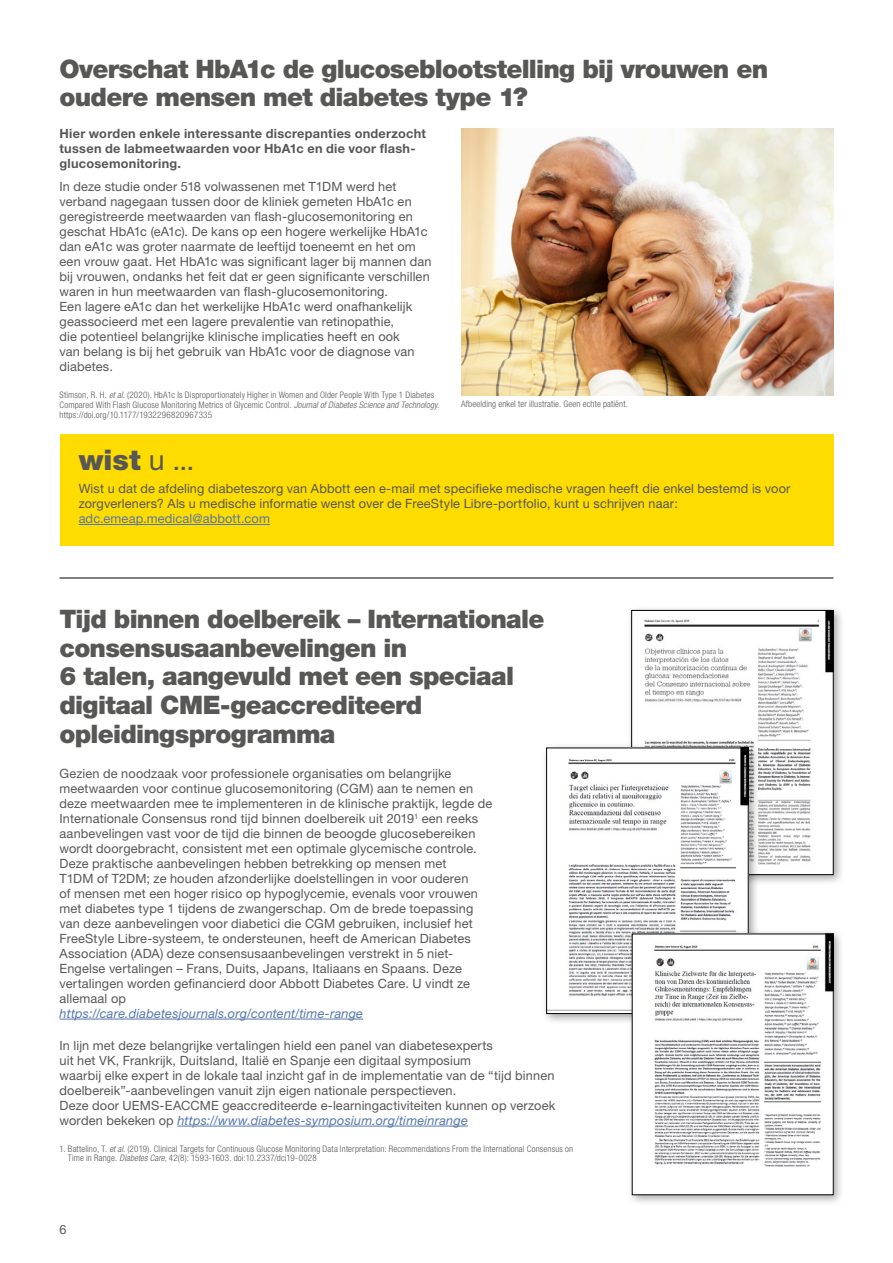
<style>
.page{position:relative;width:893px;height:1263px;background:#fff}
.page>*{position:absolute;margin:0;border:0;box-sizing:border-box;transform-origin:0 0}
.t1{font:900 28.5px "Helvetica Neue LT Std";color:#575756}
.t2{font:900 25.5px/28.5px "Helvetica Neue LT Std";letter-spacing:-.03em;color:#575756}
.t3{font:12.75px/15px "Helvetica Neue LT Std";letter-spacing:.01em;color:#575756}
.t4{font:700 12.75px/15px "Helvetica Neue LT Std";letter-spacing:.02em;color:#575756}
.t5{font:italic 12.75px "Helvetica Neue LT Std";letter-spacing:.015em;color:#5576af}
.t6{font:12.75px "Helvetica Neue LT Std";letter-spacing:.015em;color:#5576af}
.t7{font:300 condensed 9px/9.8px "Helvetica Neue LT Std";letter-spacing:.02em;color:#575756}
.s1{font-style:italic}
.s2{font-weight:400}
.s3{font-style:italic;color:#5576af}
</style>
<div class="page">
<hr style="left:60px;top:578px;width:773px;height:1px;background:#000">
<hr style="left:60px;top:1019px;width:303px;height:1px;background:#5576af">
<hr style="left:177px;top:1126px;width:291px;height:1px;background:#5576af">
<div style="left:626px;top:605px;width:218px;height:281px;background:#000;opacity:.35"></div>
<img style="left:633px;top:612px;width:198px;height:261px">
<div style="left:631px;top:610px;width:202px;height:265px;border:1px solid #000"></div>
<div style="left:541px;top:742px;width:218px;height:283px;background:#000;opacity:.35"></div>
<img style="left:548px;top:750px;width:198px;height:261px">
<div style="left:546px;top:748px;width:202px;height:266px;border:1px solid #000"></div>
<div style="left:627px;top:928px;width:217px;height:278px;background:#000;opacity:.35"></div>
<img style="left:634px;top:936px;width:197px;height:257px">
<div style="left:60px;top:434px;width:773px;height:112px;background:#ffdc00"></div>
<hr style="left:79px;top:524px;width:191px;height:1px;background:#5576af">
<img style="left:461px;top:129px;width:372px;height:266px">
<h2 class="t2" style="left:60px;top:54px;width:710px">Overschat HbA1c de glucoseblootstelling bij vrouwen en oudere mensen met diabetes type 1?</h2>
<p class="t4" style="left:60px;top:125px;width:368px">Hier worden enkele interessante discrepanties onderzocht tussen de labmeetwaarden voor HbA1c en die voor flash&shy;glucosemonitoring.</p>
<p class="t3" style="left:60px;top:179px;width:374px">In deze studie onder 518 volwassenen met T1DM werd het verband nagegaan tussen door de kliniek gemeten HbA1c en geregistreerde meetwaarden van flash-glucosemonitoring en geschat HbA1c (eA1c). De kans op een hogere werkelijke HbA1c dan eA1c was groter naarmate de leeftijd toeneemt en het om een vrouw gaat. Het HbA1c was significant lager bij mannen dan bij vrouwen, ondanks het feit dat er geen significante verschillen waren in hun meetwaarden van flash-glucosemonitoring.<br>Een lagere eA1c dan het werkelijke HbA1c werd onafhankelijk geassocieerd met een lagere prevalentie van retinopathie,<br>die potentieel belangrijke klinische implicaties heeft en ook<br>van belang is bij het gebruik van HbA1c voor de diagnose van diabetes.</p>
<p class="t7" style="left:60px;top:390px;width:381px">Stimson, R. H. <span class="s1">et al.</span> (2020). HbA1c Is Disproportionately Higher in Women and Older People With Type 1 Diabetes<br>Compared With Flash Glucose Monitoring Metrics of Glycemic Control. <span class="s1">Journal of Diabetes Science and Technology. </span>https://doi.org/10.1177/1932296820967335</p>
<p class="t7" style="left:461px;top:399px;width:168px">Afbeelding enkel ter illustratie. Geen echte patiënt.</p>
<h1 class="t1" style="left:79px;top:442px;width:117px">wist <span class="s2">u ...</span></h1>
<p class="t3" style="left:79px;top:481px;width:713px">Wist u dat de afdeling diabeteszorg van Abbott een e-mail met specifieke medische vragen heeft die enkel bestemd is voor zorgverleners? Als u medische informatie wenst over de FreeStyle Libre-portfolio, kunt u schrijven naar:</p>
<p class="t6" style="left:79px;top:511px;width:193px">adc.emeap.medical@abbott.com</p>
<h2 class="t2" style="left:60px;top:605px;width:486px">Tijd binnen doelbereik – Internationale consensusaanbevelingen in<br>6 talen, aangevuld met een speciaal digitaal CME-geaccrediteerd opleidingsprogramma</h2>
<p class="t3" style="left:60px;top:765px;width:434px">Gezien de noodzaak voor professionele organisaties om belangrijke meetwaarden voor continue glucosemonitoring (CGM) aan te nemen en deze meetwaarden mee te implementeren in de klinische praktijk, legde de Internationale Consensus rond tijd binnen doelbereik uit 2019<sup>1</sup> een reeks aanbevelingen vast voor de tijd die binnen de beoogde glucosebereiken wordt doorgebracht, consistent met een optimale glycemische controle.<br>Deze praktische aanbevelingen hebben betrekking op mensen met<br>T1DM of T2DM; ze houden afzonderlijke doelstellingen in voor ouderen<br>of mensen met een hoger risico op hypoglycemie, evenals voor vrouwen met diabetes type 1 tijdens de zwangerschap. Om de brede toepassing van deze aanbevelingen voor diabetici die CGM gebruiken, inclusief het FreeStyle Libre-systeem, te ondersteunen, heeft de American Diabetes Association (ADA) deze consensusaanbevelingen verstrekt in 5 niet-Engelse vertalingen – Frans, Duits, Japans, Italiaans en Spaans. Deze vertalingen worden gefinancierd door Abbott Diabetes Care. U vindt ze allemaal op</p>
<p class="t5" style="left:60px;top:1005px;width:305px">https://care.diabetesjournals.org/content/time-range</p>
<p class="t3" style="left:60px;top:1037px;width:497px">In lijn met deze belangrijke vertalingen hield een panel van diabetesexperts<br>uit het VK, Frankrijk, Duitsland, Italië en Spanje een digitaal symposium<br>waarbij elke expert in de lokale taal inzicht gaf in de implementatie van de “tijd binnen doelbereik”-aanbevelingen vanuit zijn eigen nationale perspectieven.<br>Deze door UEMS-EACCME geaccrediteerde e-learningactiviteiten kunnen op verzoek worden bekeken op <span class="s3">https://www.diabetes-symposium.org/timeinrange</span></p>
<p class="t7" style="left:68px;top:1143px;width:507px;text-indent:-8px">1. Battelino, T. <span class="s1">et al.</span> (2019). Clinical Targets for Continuous Glucose Monitoring Data Interpretation: Recommendations From the International Consensus on<br>Time in Range. <span class="s1">Diabetes Care,</span> 42(8): 1593-1603. doi:10.2337/dci19-0028</p>
<p class="t3" style="left:60px;top:1221px;width:9px">6</p>
</div>
